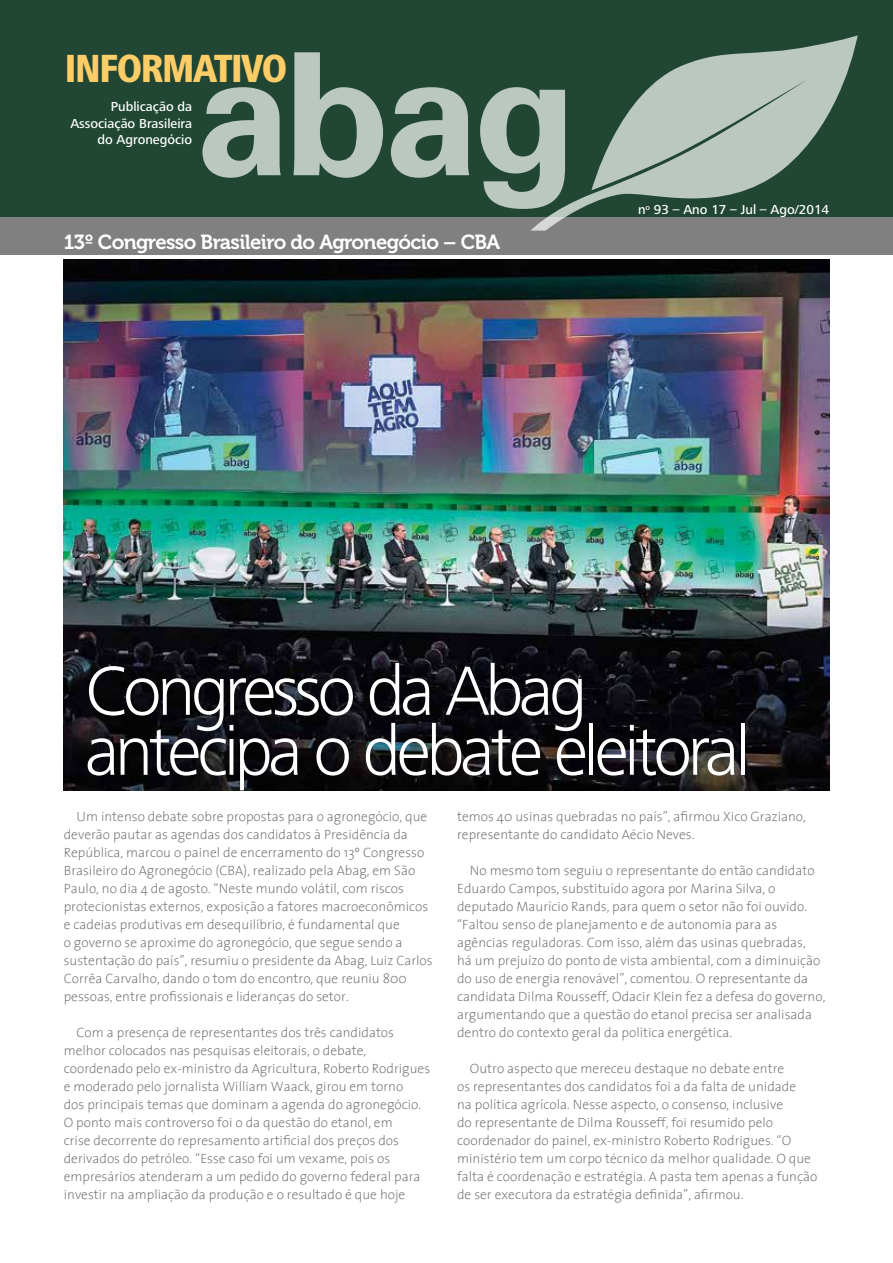
<style>
.page{position:relative;width:893px;height:1263px;background:#fff}
.page>*{position:absolute;margin:0;border:0;box-sizing:border-box;transform-origin:0 0}
.t1{font:300 72px/60px "Frutiger Next LT";letter-spacing:-.06em;color:#fff}
.t2{font:800 condensed 40.65px "Frutiger Next LT";letter-spacing:-.05em;color:#ffcd67}
.t3{font:20.25px "Museo 700";letter-spacing:-.03em;color:#fff}
.t4{font:200 13.5px/18px "The Sans";color:#6d6e71}
.t5{font:500 13.5px/16.2px "Frutiger Next LT";color:#fff;text-align:right}
</style>
<div class="page">
<img style="left:64px;top:259px;width:765px;height:532px">
<div style="left:0;top:128px;width:893px;height:127px;background:#808080"></div>
<div style="left:0;top:0;width:893px;height:217px;background:#214734"></div>
<svg style="left:531px;top:35px;width:327px;height:196px"></svg>
<svg style="left:202px;top:87px;width:79px;height:91px"></svg>
<svg style="left:294px;top:52px;width:89px;height:126px"></svg>
<svg style="left:391px;top:87px;width:78px;height:91px"></svg>
<svg style="left:480px;top:87px;width:85px;height:122px"></svg>
<h2 class="t2" style="left:65px;top:46px;width:225px">INFORMATIVO</h2>
<p class="t5" style="left:71px;top:99px;width:123px">Publicação da<br>Associação Brasileira do Agronegócio</p>
<h3 class="t3" style="left:64px;top:231px;width:438px">13º Congresso Brasileiro do Agronegócio – CBA</h3>
<p class="t5" style="left:638px;top:202px;width:193px">n<sup>o</sup> 93 – Ano 17 – Jul – Ago/2014</p>
<h1 class="t1" style="left:85px;top:661px;width:666px">Congresso da Abag antecipa o debate eleitoral</h1>
<p class="t4" style="left:64px;top:807px;width:370px;text-indent:13px">Um intenso debate sobre propostas para o agronegócio, que deverão pautar as agendas dos candidatos à Presidência da República, marcou o painel de encerramento do 13º Congresso Brasileiro do Agronegócio (CBA), realizado pela Abag, em São Paulo, no dia 4 de agosto. “Neste mundo volátil, com riscos protecionistas externos, exposição a fatores macroeconômicos e cadeias produtivas em desequilíbrio, é fundamental que<br>o governo se aproxime do agronegócio, que segue sendo a sustentação do país”, resumiu o presidente da Abag, Luiz Carlos Corrêa Carvalho, dando o tom do encontro, que reuniu 800 pessoas, entre profissionais e lideranças do setor.</p>
<p class="t4" style="left:64px;top:1023px;width:368px;text-indent:13px">Com a presença de representantes dos três candidatos melhor colocados nas pesquisas eleitorais, o debate, coordenado pelo ex-ministro da Agricultura, Roberto Rodrigues e moderado pelo jornalista William Waack, girou em torno<br>dos principais temas que dominam a agenda do agronegócio.<br>O ponto mais controverso foi o da questão do etanol, em<br>crise decorrente do represamento artificial dos preços dos derivados do petróleo. “Esse caso foi um vexame, pois os empresários atenderam a um pedido do governo federal para investir na ampliação da produção e o resultado é que hoje</p>
<p class="t4" style="left:457px;top:807px;width:350px">temos 40 usinas quebradas no país”, afirmou Xico Graziano, representante do candidato Aécio Neves.</p>
<p class="t4" style="left:457px;top:861px;width:370px;text-indent:13px">No mesmo tom seguiu o representante do então candidato Eduardo Campos, substituído agora por Marina Silva, o deputado Maurício Rands, para quem o setor não foi ouvido. “Faltou senso de planejamento e de autonomia para as agências reguladoras. Com isso, além das usinas quebradas,<br>há um prejuízo do ponto de vista ambiental, com a diminuição do uso de energia renovável”, comentou. O representante da candidata Dilma Rousseff, Odacir Klein fez a defesa do governo, argumentando que a questão do etanol precisa ser analisada dentro do contexto geral da política energética.</p>
<p class="t4" style="left:457px;top:1059px;width:362px;text-indent:13px">Outro aspecto que mereceu destaque no debate entre<br>os representantes dos candidatos foi a da falta de unidade<br>na política agrícola. Nesse aspecto, o consenso, inclusive<br>do representante de Dilma Rousseff, foi resumido pelo coordenador do painel, ex-ministro Roberto Rodrigues. “O ministério tem um corpo técnico da melhor qualidade. O que falta é coordenação e estratégia. A pasta tem apenas a função de ser executora da estratégia definida”, afirmou.</p>
</div>
